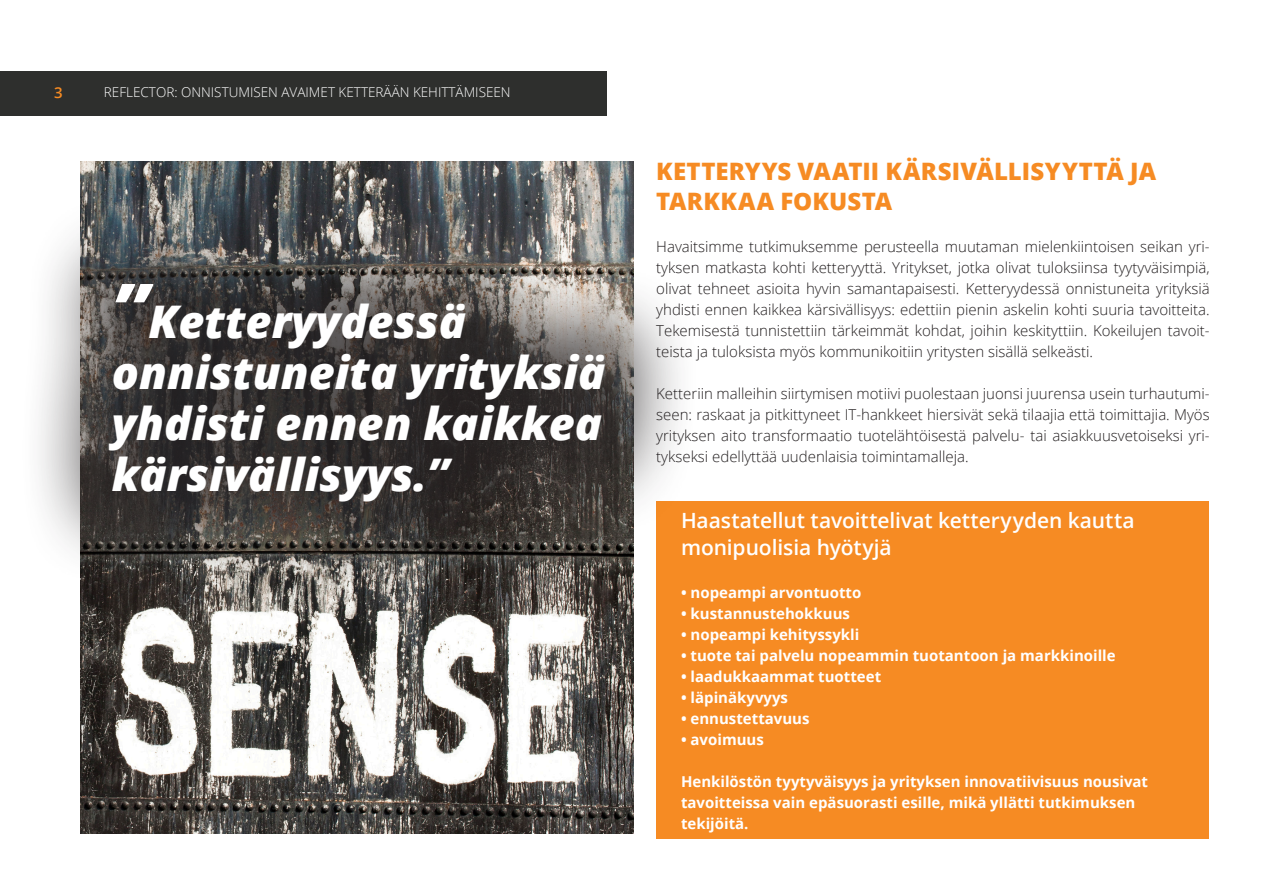
<style>
.page{position:relative;width:1263px;height:893px;background:#fff}
.page>*{position:absolute;margin:0;border:0;box-sizing:border-box;transform-origin:0 0}
.Lainaus{font:italic 800 45px/51px "Open Sans";color:#fff}
.Otsikko_2{font:800 24px/30px "Open Sans";letter-spacing:.01em;color:#f68b23}
.Otsikko3{font:600 21px/27px "Open Sans";letter-spacing:-.005em;color:#fff}
.Leipis{font:300 15px/21px "Open Sans";color:#231f20;text-align:justify}
.t1{font:700 15px/21px "Open Sans";color:#fff}
.t2{font:600 15px "Open Sans";color:#f68b23}
.t3{font:300 13.5px "Open Sans";color:#fff}
.s1{font-size:75px}
</style>
<div class="page">
<div style="left:0;top:72px;width:607px;height:44px;background:#2e2f2d"></div>
<div style="left:656px;top:501px;width:553px;height:337px;background:#f68b23"></div>
<img style="left:81px;top:162px;width:553px;height:671px">
<div style="left:19px;top:193px;width:681px;height:405px;background:#231f20;opacity:.75"></div>
<p class="t2" style="left:54px;top:82px;width:10px">3</p>
<p class="t3" style="left:104px;top:83px;width:408px">REFLECTOR: ONNISTUMISEN AVAIMET KETTERÄÄN KEHITTÄMISEEN</p>
<p class="Lainaus" style="left:112px;top:294px;width:495px"><span class="s1">”</span>Ketteryydessä onnistuneita yrityksiä yhdisti ennen kaikkea kärsivällisyys.”</p>
<p class="Otsikko_2" style="left:656px;top:155px;width:502px">KETTERYYS VAATII KÄRSIVÄLLISYYTTÄ JA<br>TARKKAA FOKUSTA</p>
<p class="Leipis" style="left:656px;top:236px;width:555px">Havaitsimme tutkimuksemme perusteella muutaman mielenkiintoisen seikan yri&shy;tyksen matkasta kohti ketteryyttä. Yritykset, jotka olivat tuloksiinsa tyytyväisimpiä, olivat tehneet asioita hyvin samantapaisesti. Ketteryydessä onnistuneita yrityksiä yhdisti ennen kaikkea kärsivällisyys: edettiin pienin askelin kohti suuria tavoitteita.<br>Tekemisestä tunnistettiin tärkeimmät kohdat, joihin keskityttiin. Kokeilujen tavoit&shy;teista ja tuloksista myös kommunikoitiin yritysten sisällä selkeästi.</p>
<p class="Leipis" style="left:656px;top:383px;width:555px">Ketteriin malleihin siirtymisen motiivi puolestaan juonsi juurensa usein turhautumi&shy;seen: raskaat ja pitkittyneet IT-hankkeet hiersivät sekä tilaajia että toimittajia. Myös yrityksen aito transformaatio tuotelähtöisestä palvelu- tai asiakkuusvetoiseksi yri&shy;tykseksi edellyttää uudenlaisia toimintamalleja.</p>
<p class="Otsikko3" style="left:681px;top:507px;width:455px">Haastatellut tavoittelivat ketteryyden kautta monipuolisia hyötyjä</p>
<p class="t1" style="left:681px;top:581px;width:182px">• nopeampi arvontuotto</p>
<p class="t1" style="left:681px;top:602px;width:171px">• kustannustehokkuus</p>
<p class="t1" style="left:681px;top:623px;width:180px">• nopeampi kehityssykli</p>
<p class="t1" style="left:681px;top:644px;width:436px">• tuote tai palvelu nopeammin tuotantoon ja markkinoille</p>
<p class="t1" style="left:681px;top:665px;width:202px">• laadukkaammat tuotteet</p>
<p class="t1" style="left:681px;top:686px;width:109px">• läpinäkyvyys</p>
<p class="t1" style="left:681px;top:707px;width:130px">• ennustettavuus</p>
<p class="t1" style="left:681px;top:728px;width:84px">• avoimuus</p>
<p class="t1" style="left:681px;top:770px;width:469px">Henkilöstön tyytyväisyys ja yrityksen innovatiivisuus nousivat tavoitteissa vain epäsuorasti esille, mikä yllätti tutkimuksen</p>
<p class="t1" style="left:681px;top:812px;width:69px">tekijöitä.</p>
</div>
